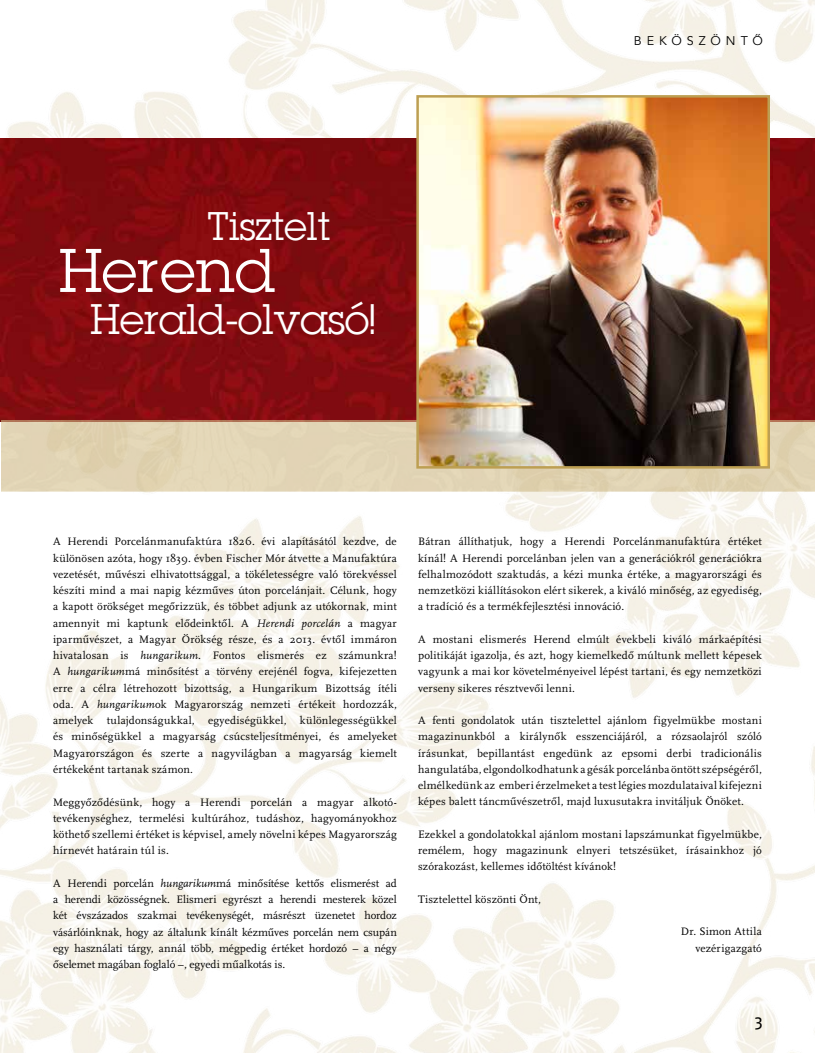
<style>
.page{position:relative;width:815px;height:1053px;background:#fff}
.page>*{position:absolute;margin:0;border:0;box-sizing:border-box;transform-origin:0 0}
.t1{font:60.25px "Lubalin Graph LT";color:#fff}
.t2{font:41.5px "Lubalin Graph LT";color:#fff}
.t3{font:38.88px "Lubalin Graph LT";color:#fff}
.t4{font:17.5px "Fago No";color:#000}
.t5{font:12.5px "Avenir LTCE";letter-spacing:.395em;color:#000}
.t6{font:11.25px/16.2px "Scala";letter-spacing:.015em;color:#000;text-align:justify}
.s1{font-style:italic}
</style>
<div class="page">
<img style="left:1px;top:0;width:814px;height:1052px">
<img style="left:1px;top:138px;width:814px;height:282px">
<img style="left:1px;top:420px;width:814px;height:71px">
<img style="left:419px;top:98px;width:348px;height:367px">
<div style="left:416px;top:95px;width:354px;height:373px;border:2px solid #bd9f52"></div>
<img style="left:0;top:0;width:1px;height:1052px">
<h3 class="t3" style="left:207px;top:201px;width:124px">Tisztelt</h3>
<h1 class="t1" style="left:59px;top:233px;width:218px">Herend</h1>
<h2 class="t2" style="left:90px;top:293px;width:286px">Herald-olvasó!</h2>
<p class="t5" style="left:634px;top:34px;width:130px">BEKÖSZÖNTŐ</p>
<p class="t6" style="left:53px;top:534px;width:345px">A Herendi Porcelánmanufaktúra 1826. évi alapításától kezdve, de különösen azóta, hogy 1839. évben Fischer Mór átvette a Manufaktúra vezetését, művészi elhivatottsággal, a tökéletességre való törekvéssel készíti mind a mai napig kézműves úton porcelánjait. Célunk, hogy a kapott örökséget megőrizzük, és többet adjunk az utókornak, mint amennyit mi kaptunk elődeinktől. A <span class="s1">Herendi porcelán</span> a magyar iparművészet, a Magyar Örökség része, és a 2013. évtől immáron hivatalosan is <span class="s1">hungarikum</span>. Fontos elismerés ez számunkra!<br>A <span class="s1">hungarikum</span>má minősítést a törvény erejénél fogva, kifejezetten erre a célra létrehozott bizottság, a Hungarikum Bizottság ítéli oda. A <span class="s1">hungarikum</span>ok Magyarország nemzeti értékeit hordozzák, amelyek tulajdonságukkal, egyediségükkel, különlegességükkel és minőségükkel a magyarság csúcsteljesítményei, és amelyeket Magyarországon és szerte a nagyvilágban a magyarság kiemelt értékeként tartanak számon.</p>
<p class="t6" style="left:53px;top:793px;width:345px">Meggyőződésünk, hogy a Herendi porcelán a magyar alkotó&shy;tevékenységhez, termelési kultúrához, tudáshoz, hagyományokhoz köthető szellemi értéket is képvisel, amely növelni képes Magyarország hírnevét határain túl is.</p>
<p class="t6" style="left:53px;top:875px;width:345px">A Herendi porcelán <span class="s1">hungarikum</span>má minősítése kettős elismerést ad a herendi közösségnek. Elismeri egyrészt a herendi mesterek közel két évszázados szakmai tevékenységét, másrészt üzenetet hordoz vásárlóinknak, hogy az általunk kínált kézműves porcelán nem csupán egy használati tárgy, annál több, mégpedig értéket hordozó – a négy őselemet magában foglaló –, egyedi műalkotás is.</p>
<p class="t6" style="left:418px;top:533px;width:345px">Bátran állíthatjuk, hogy a Herendi Porcelánmanufaktúra értéket kínál! A Herendi porcelánban jelen van a generációkról generációkra felhalmozódott szaktudás, a kézi munka értéke, a magyarországi és nemzetközi kiállításokon elért sikerek, a kiváló minőség, az egyediség, a tradíció és a termékfejlesztési innováció.</p>
<p class="t6" style="left:418px;top:631px;width:345px">A mostani elismerés Herend elmúlt évekbeli kiváló márkaépítési politikáját igazolja, és azt, hogy kiemelkedő múltunk mellett képesek vagyunk a mai kor követelményeivel lépést tartani, és egy nemzetközi verseny sikeres résztvevői lenni.</p>
<p class="t6" style="left:418px;top:712px;width:345px">A fenti gondolatok után tisztelettel ajánlom figyelmükbe mostani magazinunkból a királynők esszenciájáról, a rózsaolajról szóló írásunkat, bepillantást engedünk az epsomi derbi tradicionális hangulatába, elgondolkodhatunk a gésák porcelánba öntött szépségéről, elmélkedünk az emberi érzelmeket a test légies mozdulataival kifejezni képes balett táncművészetről, majd luxusutakra invitáljuk Önöket.</p>
<p class="t6" style="left:418px;top:826px;width:345px">Ezekkel a gondolatokkal ajánlom mostani lapszámunkat figyelmükbe, remélem, hogy magazinunk elnyeri tetszésüket, írásainkhoz jó szórakozást, kellemes időtöltést kívánok!</p>
<p class="t6" style="left:418px;top:891px;width:124px">Tisztelettel köszönti Önt,</p>
<p class="t6" style="left:681px;top:923px;width:82px;text-align:right">Dr. Simon Attila vezérigazgató</p>
<h3 class="t4" style="left:755px;top:1013px;width:10px">3</h3>
</div>
